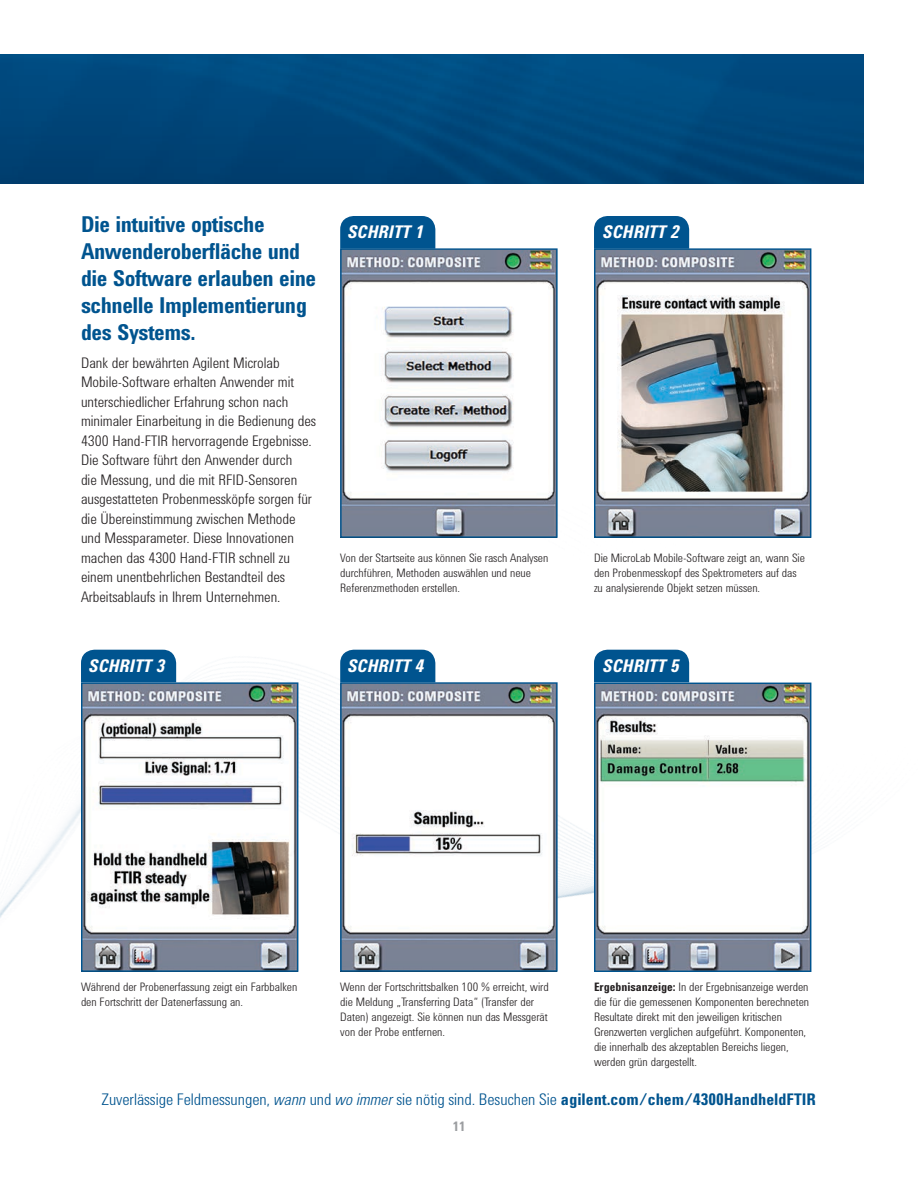
<style>
.page{position:relative;width:918px;height:1188px;background:#fff}
.page>*{position:absolute;margin:0;border:0;box-sizing:border-box;transform-origin:0 0}
.t1{font:700 22.5px/27px "Agilent Condensed CFF";letter-spacing:-.02em;color:#00548f}
.t2{font:italic 700 18px "Agilent Condensed CFF";color:#fff}
.t3{font:300 16.5px "Agilent Condensed CFF";color:#00548f}
.t4{font:300 15px/19.5px "Agilent Condensed CFF";color:#231f20}
.t5{font:700 13.5px "Agilent Condensed CFF";color:#9b9da0}
.t6{font:300 12px/15px "Agilent Condensed CFF";color:#231f20}
.s1{font-weight:700}
.s2{font-style:italic}
</style>
<div class="page">
<img style="left:0;top:480px;width:812px;height:492px">
<img style="left:0;top:54px;width:864px;height:130px">
<img style="left:342px;top:250px;width:214px;height:286px">
<div style="left:340px;top:248px;width:218px;height:290px;border:1px solid #00548f"></div>
<div style="left:340px;top:216px;width:95px;height:33px;background:#00548f"></div>
<div style="left:340px;top:650px;width:95px;height:32px;background:#00548f"></div>
<div style="left:81px;top:650px;width:95px;height:32px;background:#00548f"></div>
<div style="left:594px;top:216px;width:95px;height:32px;background:#00548f"></div>
<div style="left:594px;top:650px;width:95px;height:32px;background:#00548f"></div>
<img style="left:342px;top:684px;width:214px;height:286px">
<div style="left:340px;top:682px;width:218px;height:290px;border:1px solid #00548f"></div>
<img style="left:596px;top:250px;width:213px;height:286px">
<div style="left:594px;top:248px;width:217px;height:290px;border:1px solid #00548f"></div>
<img style="left:596px;top:685px;width:213px;height:285px">
<div style="left:594px;top:683px;width:217px;height:289px;border:1px solid #00548f"></div>
<img style="left:83px;top:684px;width:213px;height:286px">
<div style="left:81px;top:682px;width:217px;height:290px;border:1px solid #00548f"></div>
<h1 class="t1" style="left:81px;top:210px;width:237px">Die intuitive optische<br>Anwenderoberfläche und die Software erlauben eine schnelle Implementierung des Systems.</h1>
<p class="t4" style="left:81px;top:352px;width:237px">Dank der bewährten Agilent Microlab Mobile-Software erhalten Anwender mit unterschiedlicher Erfahrung schon nach minimaler Einarbeitung in die Bedienung des 4300 Hand-FTIR hervorragende Ergebnisse.<br>Die Software führt den Anwender durch<br>die Messung, und die mit RFID-Sensoren ausgestatteten Probenmessköpfe sorgen für die Übereinstimmung zwischen Methode und Messparameter. Diese Innovationen machen das 4300 Hand-FTIR schnell zu einem unentbehrlichen Bestandteil des Arbeitsablaufs in Ihrem Unternehmen.</p>
<h2 class="t2" style="left:88px;top:653px;width:78px">SCHRITT 3</h2>
<h2 class="t2" style="left:347px;top:218px;width:78px">SCHRITT 1</h2>
<p class="t6" style="left:340px;top:550px;width:210px">Von der Startseite aus können Sie rasch Analysen durchführen, Methoden auswählen und neue<br>Referenzmethoden erstellen.</p>
<h2 class="t2" style="left:347px;top:653px;width:78px">SCHRITT 4</h2>
<h2 class="t2" style="left:602px;top:218px;width:78px">SCHRITT 2</h2>
<p class="t6" style="left:594px;top:550px;width:213px">Die MicroLab Mobile-Software zeigt an, wann Sie den Probenmesskopf des Spektrometers auf das zu analysierende Objekt setzen müssen.</p>
<h2 class="t2" style="left:602px;top:653px;width:78px">SCHRITT 5</h2>
<p class="t6" style="left:81px;top:979px;width:218px">Während der Probenerfassung zeigt ein Farbbalken den Fortschritt der Datenerfassung an.</p>
<p class="t6" style="left:340px;top:979px;width:210px">Wenn der Fortschrittsbalken 100 % erreicht, wird die Meldung „Transferring Data“ (Transfer der Daten) angezeigt. Sie können nun das Messgerät von der Probe entfernen.</p>
<p class="t6" style="left:594px;top:979px;width:217px"><span class="s1">Ergebnisanzeige:</span> In der Ergebnisanzeige werden die für die gemessenen Komponenten berechneten Resultate direkt mit den jeweiligen kritischen Grenzwerten verglichen aufgeführt. Komponenten, die innerhalb des akzeptablen Bereichs liegen, werden grün dargestellt.</p>
<h3 class="t3" style="left:102px;top:1087px;width:693px">Zuverlässige Feldmessungen, <span class="s2">wann</span> und <span class="s2">wo immer</span> sie nötig sind. Besuchen Sie <span class="s1">agilent.com/chem/4300HandheldFTIR</span></h3>
<p class="t5" style="left:453px;top:1117px;width:14px">11</p>
</div>
